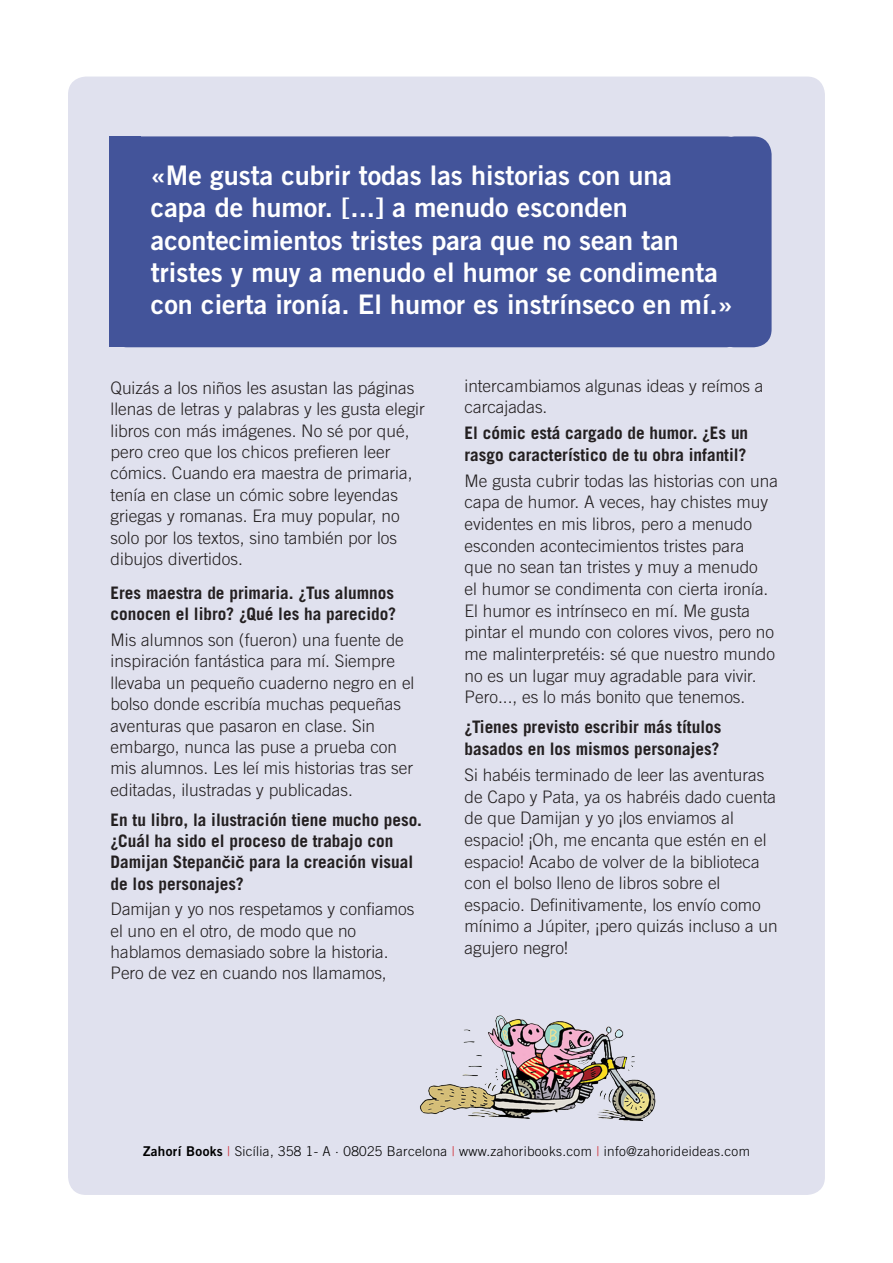
<style>
.page{position:relative;width:893px;height:1263px;background:#fff}
.page>*{position:absolute;margin:0;border:0;box-sizing:border-box;transform-origin:0 0}
.t1{font:27px/32.4px "Trade Gothic Bold Two";color:#fff}
.t2{font:300 17.25px/21.6px "Trade Gothic";color:#231f20}
.t3{font:700 17.25px/21.5px "Trade Gothic";color:#231f20}
.t4{font:300 13.5px "Trade Gothic";letter-spacing:.025em;color:#000}
.s1{font-family:"Helvetica";font-size:16.5px}
.s2{font-family:"Trade Gothic Bold Two";font-weight:400}
.s3{color:#d1232a}
</style>
<div class="page">
<div style="left:68px;top:77px;width:757px;height:1118px;background:#e0e1ee;border-radius:18px"></div>
<div style="left:717px;top:136px;width:55px;height:211px;background:#43549a;border-radius:18px"></div>
<div style="left:109px;top:136px;width:635px;height:211px;background:#43549a;border-radius:18px"></div>
<svg style="left:109px;top:136px;width:14px;height:211px"></svg>
<img style="left:420px;top:1015px;width:236px;height:107px">
<p class="t1" style="left:151px;top:158px;width:583px">«Me gusta cubrir todas las historias con una capa de humor. [...] a menudo esconden acontecimientos tristes para que no sean tan tristes y muy a menudo el humor se condimenta con cierta ironía. El humor es instrínseco en mí.»</p>
<p class="t2" style="left:111px;top:377px;width:316px">Quizás a los niños les asustan las páginas llenas de letras y palabras y les gusta elegir libros con más imágenes. No sé por qué, pero creo que los chicos prefieren leer cómics. Cuando era maestra de primaria, tenía en clase un cómic sobre leyendas griegas y romanas. Era muy popular, no solo por los textos, sino también por los dibujos divertidos.</p>
<p class="t3" style="left:111px;top:582px;width:287px">Eres maestra de primaria. ¿Tus alumnos conocen el libro? ¿Qué les ha parecido?</p>
<p class="t2" style="left:111px;top:629px;width:305px">Mis alumnos son (fueron) una fuente de inspiración fantástica para mí. Siempre llevaba un pequeño cuaderno negro en el bolso donde escribía muchas pequeñas aventuras que pasaron en clase. Sin embargo, nunca las puse a prueba con mis alumnos. Les leí mis historias tras ser editadas, ilustradas y publicadas.</p>
<p class="t3" style="left:111px;top:808px;width:313px">En tu libro, la ilustración tiene mucho peso. ¿Cuál ha sido el proceso de trabajo con Damijan Stepan<span class="s1">čič</span> para la creación visual de los personajes?</p>
<p class="t2" style="left:111px;top:898px;width:305px">Damijan y yo nos respetamos y confiamos el uno en el otro, de modo que no hablamos demasiado sobre la historia.<br>Pero de vez en cuando nos llamamos,</p>
<p class="t2" style="left:465px;top:374px;width:300px">intercambiamos algunas ideas y reímos a carcajadas.</p>
<p class="t3" style="left:465px;top:422px;width:285px">El cómic está cargado de humor. ¿Es un rasgo característico de tu obra infantil?</p>
<p class="t2" style="left:465px;top:470px;width:315px">Me gusta cubrir todas las historias con una capa de humor. A veces, hay chistes muy evidentes en mis libros, pero a menudo esconden acontecimientos tristes para<br>que no sean tan tristes y muy a menudo<br>el humor se condimenta con cierta ironía.<br>El humor es intrínseco en mí. Me gusta pintar el mundo con colores vivos, pero no me malinterpretéis: sé que nuestro mundo no es un lugar muy agradable para vivir.<br>Pero..., es lo más bonito que tenemos.</p>
<p class="t3" style="left:465px;top:716px;width:258px">¿Tienes previsto escribir más títulos basados en los mismos personajes?</p>
<p class="t2" style="left:465px;top:764px;width:315px">Si habéis terminado de leer las aventuras de Capo y Pata, ya os habréis dado cuenta de que Damijan y yo ¡los enviamos al espacio! ¡Oh, me encanta que estén en el espacio! Acabo de volver de la biblioteca con el bolso lleno de libros sobre el espacio. Definitivamente, los envío como mínimo a Júpiter, ¡pero quizás incluso a un agujero negro!</p>
<p class="t4" style="left:143px;top:1143px;width:608px"><span class="s2">Zahorí Books</span> <span class="s3">|</span> Sicília, 358 1- A · 08025 Barcelona <span class="s3">|</span> www.zahoribooks.com <span class="s3">|</span> info@zahorideideas.com</p>
</div>
